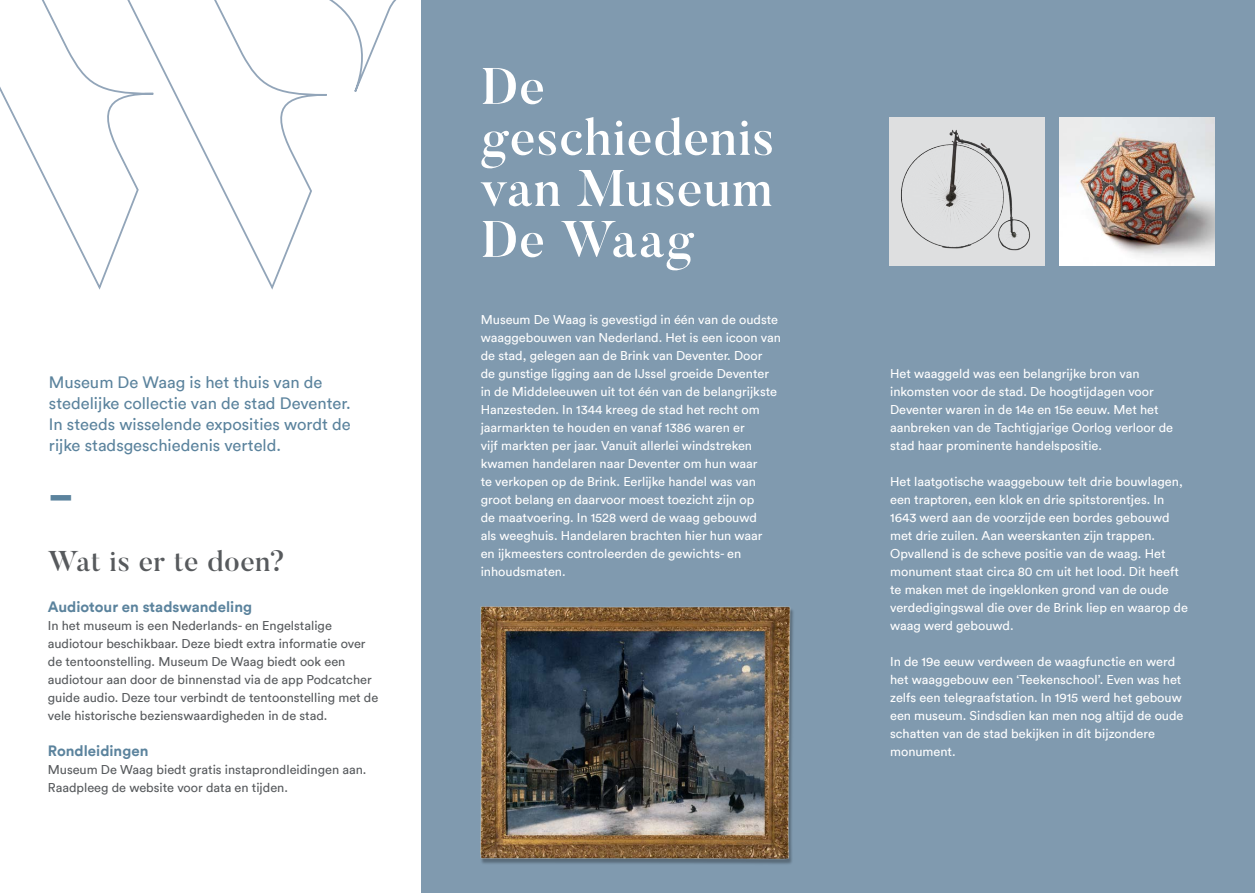
<style>
.page{position:relative;width:1255px;height:893px;background:#fff}
.page>*{position:absolute;margin:0;border:0;box-sizing:border-box;transform-origin:0 0}
.t1{font:500 51px/51px "Butler";letter-spacing:.015em;color:#fff}
.t2{font:700 48.6px "Open Sans";color:#5b839d}
.t3{font:500 28.5px "Butler";letter-spacing:.02em;color:#575a5d}
.t4{font:16.5px/21px "Circular";color:#5b839d}
.t5{font:700 15px "Circular";color:#5b839d}
.t6{font:12.75px/18px "Circular";color:#fff}
.t7{font:12.75px/18px "Circular";color:#575a5d}
</style>
<div class="page">
<svg style="left:155px;top:0;width:157px;height:290px"></svg>
<svg style="left:0;top:0;width:155px;height:290px"></svg>
<svg style="left:286px;top:0;width:110px;height:188px"></svg>
<div style="left:421px;top:0;width:833px;height:893px;background:#809aaf"></div>
<div style="left:480px;top:608px;width:314px;height:257px;background:#000;opacity:.3"></div>
<img style="left:480px;top:606px;width:310px;height:256px">
<div style="left:889px;top:117px;width:155px;height:148px;background:#dedfe0"></div>
<img style="left:901px;top:129px;width:129px;height:122px">
<img style="left:1059px;top:117px;width:155px;height:148px">
<p class="t4" style="left:49px;top:372px;width:303px">Museum De Waag is het thuis van de stedelijke collectie van de stad Deventer.<br>In steeds wisselende exposities wordt de rijke stadsgeschiedenis verteld.</p>
<h2 class="t2" style="left:49px;top:459px;width:26px">–</h2>
<h3 class="t3" style="left:48px;top:543px;width:239px">Wat is er te doen?</h3>
<p class="t5" style="left:48px;top:597px;width:206px">Audiotour en stadswandeling</p>
<p class="t7" style="left:48px;top:616px;width:332px">In het museum is een Nederlands- en Engelstalige audiotour beschikbaar. Deze biedt extra informatie over de tentoonstelling. Museum De Waag biedt ook een audiotour aan door de binnenstad via de app Podcatcher guide audio. Deze tour verbindt de tentoonstelling met de vele historische bezienswaardigheden in de stad.</p>
<p class="t5" style="left:48px;top:741px;width:102px">Rondleidingen</p>
<p class="t7" style="left:48px;top:760px;width:320px">Museum De Waag biedt gratis instaprondleidingen aan.<br>Raadpleeg de website voor data en tijden.</p>
<h1 class="t1" style="left:480px;top:61px;width:295px">De geschiedenis van Museum<br>De Waag</h1>
<p class="t6" style="left:480px;top:310px;width:302px">Museum De Waag is gevestigd in één van de oudste waaggebouwen van Nederland. Het is een icoon van de stad, gelegen aan de Brink van Deventer. Door<br>de gunstige ligging aan de IJssel groeide Deventer in de Middeleeuwen uit tot één van de belangrijkste Hanzesteden. In 1344 kreeg de stad het recht om jaarmarkten te houden en vanaf 1386 waren er<br>vijf markten per jaar. Vanuit allerlei windstreken kwamen handelaren naar Deventer om hun waar<br>te verkopen op de Brink. Eerlijke handel was van groot belang en daarvoor moest toezicht zijn op<br>de maatvoering. In 1528 werd de waag gebouwd<br>als weeghuis. Handelaren brachten hier hun waar<br>en ijkmeesters controleerden de gewichts- en inhoudsmaten.</p>
<p class="t6" style="left:890px;top:364px;width:284px">Het waaggeld was een belangrijke bron van inkomsten voor de stad. De hoogtijdagen voor Deventer waren in de 14e en 15e eeuw. Met het aanbreken van de Tachtigjarige Oorlog verloor de stad haar prominente handelspositie.</p>
<p class="t6" style="left:890px;top:472px;width:299px">Het laatgotische waaggebouw telt drie bouwlagen, een traptoren, een klok en drie spitstorentjes. In 1643 werd aan de voorzijde een bordes gebouwd met drie zuilen. Aan weerskanten zijn trappen.<br>Opvallend is de scheve positie van de waag. Het monument staat circa 80 cm uit het lood. Dit heeft te maken met de ingeklonken grond van de oude verdedigingswal die over de Brink liep en waarop de waag werd gebouwd.</p>
<p class="t6" style="left:890px;top:652px;width:295px">In de 19e eeuw verdween de waagfunctie en werd het waaggebouw een ‘Teekenschool’. Even was het zelfs een telegraafstation. In 1915 werd het gebouw een museum. Sindsdien kan men nog altijd de oude schatten van de stad bekijken in dit bijzondere monument.</p>
</div>
